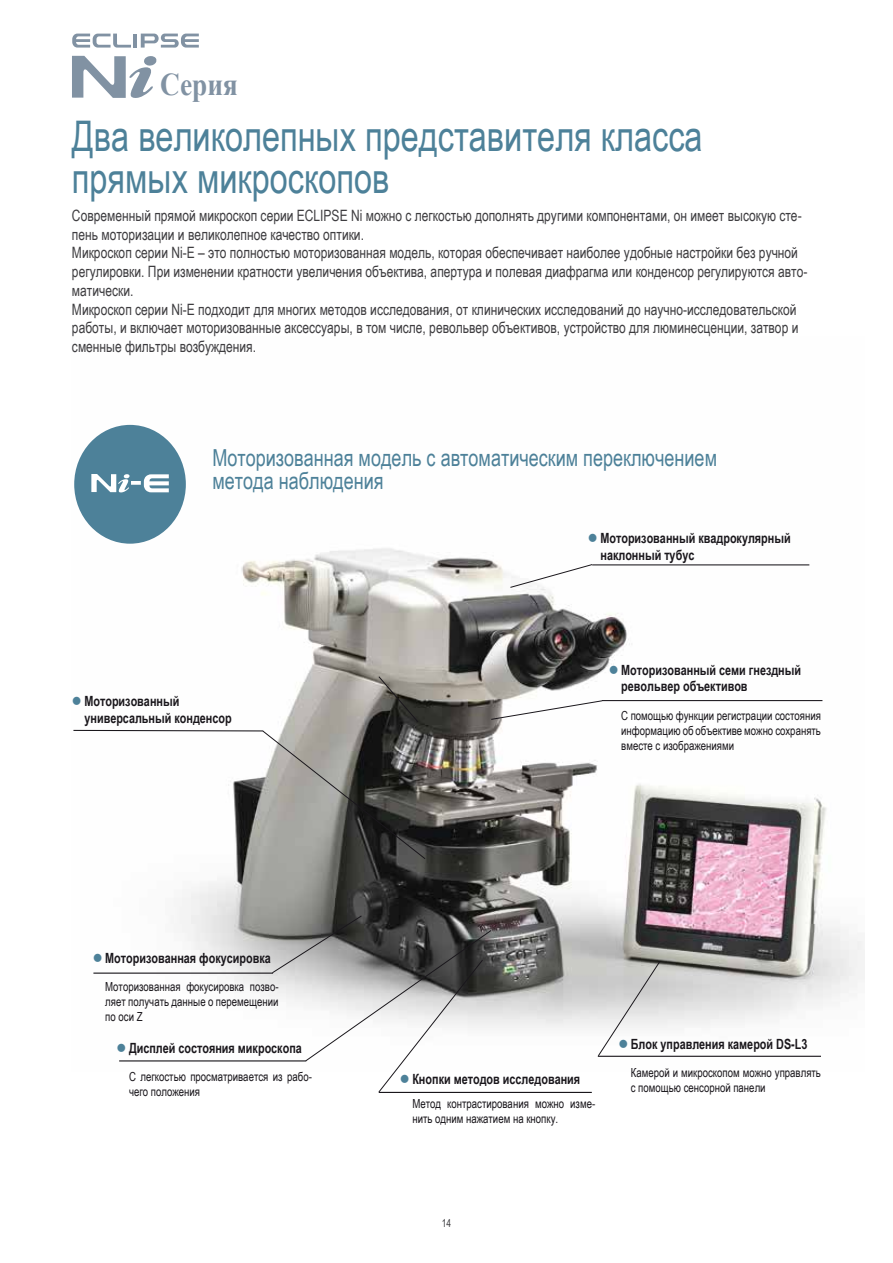
<style>
.page{position:relative;width:893px;height:1263px;background:#fff}
.page>*{position:absolute;margin:0;border:0;box-sizing:border-box;transform-origin:0 0}
.t1{font:42.15px/42.2px "Arial Narrow";color:#4d8199;scale:.94 1}
.t2{font:700 31.65px "Times New Roman";color:#8192a3;scale:.86 1}
.t3{font:23.4px/23.4px "Arial Narrow";color:#4d8199;scale:.94 1}
.t4{font:15.6px/18.8px "Arial Narrow";color:#3e3d40;scale:.94 1}
.t5{font:700 14.1px/16.8px "Arial Narrow";color:#1a171c;scale:.94 1}
.t6{font:12.45px/15px "Arial Narrow";color:#1a171c;scale:.94 1}
.t7{font:10.95px "Arial Narrow";color:#3e3d40;scale:.94 1}
.s1{color:#4d8199}
</style>
<div class="page">
<img style="left:119px;top:424px;width:745px;height:638px">
<svg style="left:74px;top:425px;width:112px;height:119px"></svg>
<svg style="left:131px;top:481px;width:10px;height:4px"></svg>
<hr style="left:93px;top:972px;width:180px;height:2px;background:#1a171c">
<hr style="left:379px;top:1092px;width:213px;height:1px;background:#1a171c">
<hr style="left:119px;top:1060px;width:187px;height:1px;background:#1a171c">
<hr style="left:598px;top:1056px;width:223px;height:1px;background:#1a171c">
<svg style="left:598px;top:961px;width:62px;height:95px"></svg>
<svg style="left:272px;top:915px;width:220px;height:177px"></svg>
<hr style="left:602px;top:700px;width:220px;height:1px;background:#1a171c">
<hr style="left:592px;top:564px;width:217px;height:1px;background:#1a171c">
<svg style="left:73px;top:729px;width:353px;height:130px"></svg>
<svg style="left:491px;top:700px;width:112px;height:20px"></svg>
<svg style="left:510px;top:564px;width:83px;height:24px"></svg>
<svg style="left:378px;top:676px;width:41px;height:46px;background:#5e5c56"></svg>
<svg style="left:72px;top:34px;width:127px;height:64px"></svg>
<h2 class="t2" style="left:160px;top:62px;width:92px">Серия</h2>
<h1 class="t1" style="left:72px;top:114px;width:672px">Два великолепных представителя класса прямых микроскопов</h1>
<p class="t4" style="left:72px;top:205px;width:784px">Современный прямой микроскоп серии ECLIPSE Ni можно с легкостью дополнять другими компонентами, он имеет высокую сте&shy;пень моторизации и великолепное качество оптики.<br>Микроскоп серии Ni-E – это полностью моторизованная модель, которая обеспечивает наиболее удобные настройки без ручной регулировки. При изменении кратности увеличения объектива, апертура и полевая диафрагма или конденсор регулируются авто&shy;матически.<br>Микроскоп серии Ni-E подходит для многих методов исследования, от клинических исследований до научно-исследовательской работы, и включает моторизованные аксессуары, в том числе, револьвер объективов, устройство для люминесценции, затвор и сменные фильтры возбуждения.</p>
<h3 class="t3" style="left:212px;top:445px;width:538px">Моторизованная модель с автоматическим переключением метода наблюдения</h3>
<p class="t5" style="left:84px;top:692px;width:158px;text-indent:-12px"><span class="s1">●</span> Моторизованный универсальный конденсор</p>
<p class="t5" style="left:600px;top:529px;width:204px;text-indent:-12px"><span class="s1">●</span> Моторизованный квадрокулярный наклонный тубус</p>
<p class="t5" style="left:621px;top:660px;width:193px;text-indent:-12px"><span class="s1">●</span> Моторизованный семи гнездный револьвер объективов</p>
<p class="t6" style="left:621px;top:707px;width:214px;text-align:justify">С помощью функции регистрации состояния информацию об объективе можно сохранять вместе с изображениями</p>
<p class="t5" style="left:93px;top:949px;width:191px"><span class="s1">●</span> Моторизованная фокусировка</p>
<p class="t6" style="left:105px;top:979px;width:186px;text-align:justify">Моторизованная фокусировка позво&shy;ляет получать данные о перемещении по оси Z</p>
<p class="t5" style="left:117px;top:1038px;width:199px"><span class="s1">●</span> Дисплей состояния микроскопа</p>
<p class="t6" style="left:129px;top:1068px;width:196px">С легкостью просматривается из рабо&shy;чего положения</p>
<p class="t5" style="left:400px;top:1070px;width:193px"><span class="s1">●</span> Кнопки методов исследования</p>
<p class="t6" style="left:412px;top:1095px;width:196px">Метод контрастирования можно изме&shy;нить одним нажатием на кнопку.</p>
<p class="t5" style="left:618px;top:1034px;width:203px"><span class="s1">●</span> Блок управления камерой DS-L3</p>
<p class="t6" style="left:631px;top:1064px;width:204px">Камерой и микроскопом можно управлять с помощью сенсорной панели</p>
<p class="t7" style="left:442px;top:1215px;width:11px">14</p>
</div>
